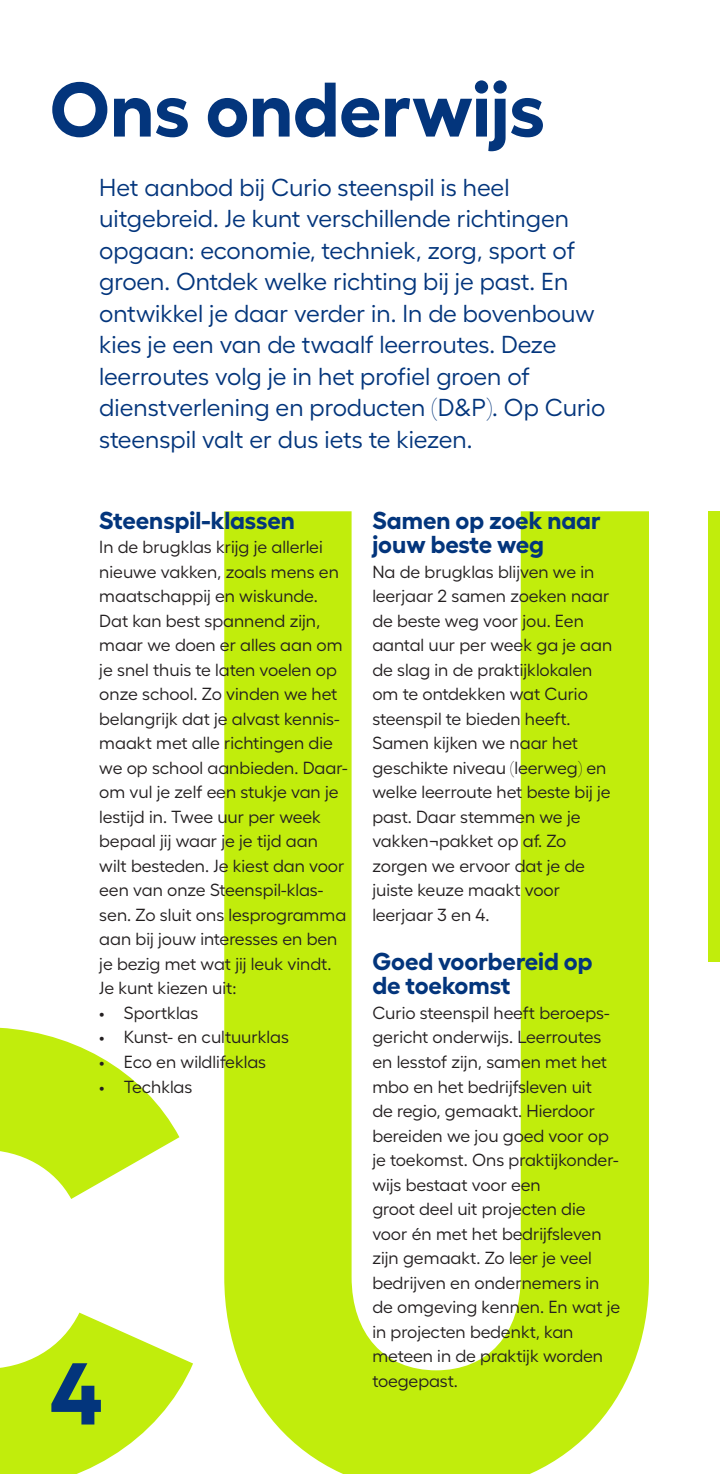
<style>
.page{position:relative;width:720px;height:1474px;background:#fff}
.page>*{position:absolute;margin:0;border:0;box-sizing:border-box;transform-origin:0 0}
.t1{font:700 87.5px "Fellix";color:#03357c}
.t2{font:700 77px "Fellix";letter-spacing:-.005em;color:#03357c}
.t3{font:24.5px/31.5px "Fellix";color:#03357c}
.t4{font:700 24.5px/24.5px "Fellix";color:#03357c}
.t5{font:17.5px/24.5px "Fellix";color:#231f20}
</style>
<div class="page">
<svg style="left:0;top:1027px;width:193px;height:446px"></svg>
<svg style="left:224px;top:511px;width:424px;height:962px;fill:#c1ed0c"></svg>
<div style="left:707px;top:511px;width:12px;height:450px;background:#c1ed0c"></div>
<h2 class="t2" style="left:50px;top:47px;width:496px">Ons onderwijs</h2>
<p class="t3" style="left:99px;top:169px;width:507px">Het aanbod bij Curio steenspil is heel uitgebreid. Je kunt verschillende richtingen opgaan: economie, techniek, zorg, sport of groen. Ontdek welke richting bij je past. En ontwikkel je daar verder in. In de bovenbouw kies je een van de twaalf leerroutes. Deze leerroutes volg je in het profiel groen of dienstverlening en producten (D&amp;P). Op Curio steenspil valt er dus iets te kiezen.</p>
<h3 class="t4" style="left:99px;top:505px;width:197px">Steenspil-klassen</h3>
<p class="t5" style="left:99px;top:533px;width:250px">In de brugklas krijg je allerlei nieuwe vakken, zoals mens en maatschappij en wiskunde.<br>Dat kan best spannend zijn, maar we doen er alles aan om je snel thuis te laten voelen op onze school. Zo vinden we het belangrijk dat je alvast kennis&shy;maakt met alle richtingen die we op school aanbieden. Daar&shy;om vul je zelf een stukje van je lestijd in. Twee uur per week bepaal jij waar je je tijd aan wilt besteden. Je kiest dan voor een van onze Steenspil-klas&shy;sen. Zo sluit ons lesprogramma aan bij jouw interesses en ben je bezig met wat jij leuk vindt.<br>Je kunt kiezen uit:</p>
<p class="t5" style="left:99px;top:998px;width:100px">• Sportklas</p>
<p class="t5" style="left:99px;top:1023px;width:191px">• Kunst- en cultuurklas</p>
<p class="t5" style="left:99px;top:1047px;width:168px">• Eco en wildlifeklas</p>
<p class="t5" style="left:99px;top:1072px;width:95px">• Techklas</p>
<h1 class="t1" style="left:50px;top:1323px;width:55px">4</h1>
<h3 class="t4" style="left:372px;top:505px;width:230px">Samen op zoek naar jouw beste weg</h3>
<p class="t5" style="left:372px;top:557px;width:241px">Na de brugklas blijven we in leerjaar 2 samen zoeken naar de beste weg voor jou. Een aantal uur per week ga je aan de slag in de praktijklokalen om te ontdekken wat Curio steenspil te bieden heeft.<br>Samen kijken we naar het geschikte niveau (leerweg) en welke leerroute het beste bij je past. Daar stemmen we je vakken¬pakket op af. Zo zorgen we ervoor dat je de juiste keuze maakt voor leerjaar 3 en 4.</p>
<h3 class="t4" style="left:372px;top:946px;width:222px">Goed voorbereid op de toekomst</h3>
<p class="t5" style="left:372px;top:998px;width:249px">Curio steenspil heeft beroeps&shy;gericht onderwijs. Leerroutes en lesstof zijn, samen met het mbo en het bedrijfsleven uit<br>de regio, gemaakt. Hierdoor bereiden we jou goed voor op je toekomst. Ons praktijkonder&shy;wijs bestaat voor een<br>groot deel uit projecten die voor én met het bedrijfsleven zijn gemaakt. Zo leer je veel bedrijven en ondernemers in de omgeving kennen. En wat je in projecten bedenkt, kan meteen in de praktijk worden toegepast.</p>
</div>
